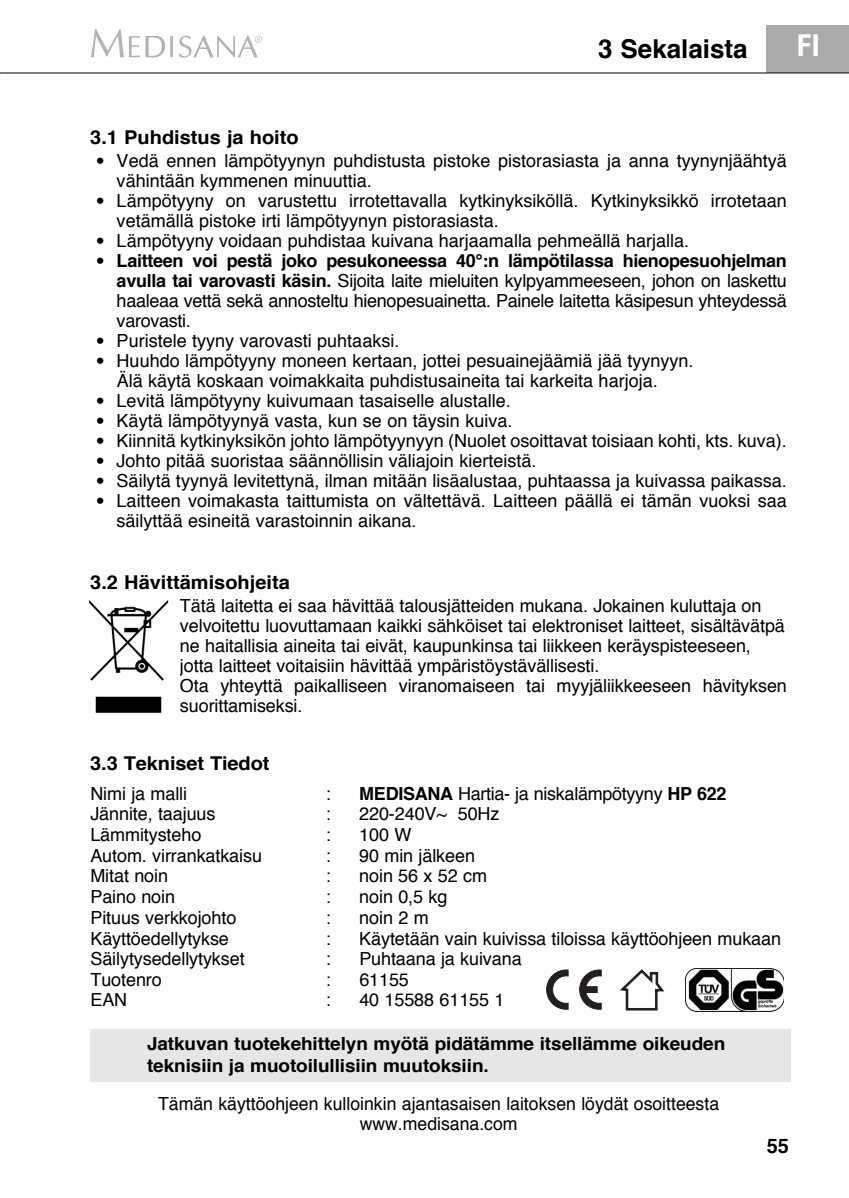
<style>
.page{position:relative;width:849px;height:1198px;background:#fff}
.page>*{position:absolute;margin:0;border:0;box-sizing:border-box;transform-origin:0 0}
.t1{font:700 31px "Frutiger";color:#fff}
.t2{font:700 26px "Helvetica";color:#000}
.t3{font:700 20px "Helvetica";color:#000}
.t4{font:700 19px "Helvetica";color:#000;scale:1.05 1}
.t5{font:18px/20px "Helvetica";color:#000}
.t6{font:700 18px/22px "Helvetica";letter-spacing:-.005em;color:#000;scale:1.05 1}
.s1{font-family:"Frutiger";font-weight:700}
.s2{font-weight:700}
</style>
<div class="page">
<div style="left:90px;top:1028px;width:701px;height:53px;background:#e6e6e6"></div>
<svg style="left:579px;top:969px;width:23px;height:41px"></svg>
<svg style="left:546px;top:969px;width:23px;height:41px"></svg>
<svg style="left:620px;top:969px;width:45px;height:42px"></svg>
<img style="left:685px;top:968px;width:98px;height:43px">
<div style="left:766px;top:26px;width:83px;height:47px;background:#ababab"></div>
<svg style="left:91px;top:29px;width:49px;height:28px"></svg>
<svg style="left:146px;top:36px;width:27px;height:21px"></svg>
<svg style="left:179px;top:36px;width:83px;height:22px"></svg>
<hr style="left:3px;top:73px;width:846px;height:1px;background:#000">
<img style="left:88px;top:600px;width:81px;height:114px">
<h2 class="t2" style="left:598px;top:38px;width:151px">3 Sekalaista</h2>
<h1 class="t1" style="left:796px;top:32px;width:26px">FI</h1>
<p class="t4" style="left:90px;top:129px;width:200px">3.1 Puhdistus ja hoito</p>
<p class="t5" style="left:117px;top:152px;width:671px;text-indent:-21px"><span class="s1">•</span> Vedä ennen lämpötyynyn puhdistusta pistoke pistorasiasta ja anna tyynynjäähtyä vähintään kymmenen minuuttia.</p>
<p class="t5" style="left:117px;top:192px;width:671px;text-indent:-21px"><span class="s1">•</span> Lämpötyyny on varustettu irrotettavalla kytkinyksiköllä. Kytkinyksikkö irrotetaan vetämällä pistoke irti lämpötyynyn pistorasiasta.</p>
<p class="t5" style="left:96px;top:232px;width:594px"><span class="s1">•</span> Lämpötyyny voidaan puhdistaa kuivana harjaamalla pehmeällä harjalla.</p>
<p class="t5" style="left:117px;top:252px;width:671px;text-align:justify;text-indent:-21px"><span class="s1">•</span> <span class="s2">Laitteen voi pestä joko pesukoneessa 40°:n lämpötilassa hienopesuohjelman avulla tai varovasti käsin.</span> Sijoita laite mieluiten kylpyammeeseen, johon on laskettu haaleaa vettä sekä annosteltu hienopesuainetta. Painele laitetta käsipesun yhteydessä varovasti.</p>
<p class="t5" style="left:96px;top:332px;width:305px"><span class="s1">•</span> Puristele tyyny varovasti puhtaaksi.</p>
<p class="t5" style="left:117px;top:352px;width:578px;text-indent:-21px"><span class="s1">•</span> Huuhdo lämpötyyny moneen kertaan, jottei pesuainejäämiä jää tyynyyn.<br>Älä käytä koskaan voimakkaita puhdistusaineita tai karkeita harjoja.</p>
<p class="t5" style="left:96px;top:392px;width:416px"><span class="s1">•</span> Levitä lämpötyyny kuivumaan tasaiselle alustalle.</p>
<p class="t5" style="left:96px;top:412px;width:418px"><span class="s1">•</span> Käytä lämpötyynyä vasta, kun se on täysin kuiva.</p>
<p class="t5" style="left:96px;top:432px;width:692px"><span class="s1">•</span> Kiinnitä kytkinyksikön johto lämpötyynyyn (Nuolet osoittavat toisiaan kohti, kts. kuva).</p>
<p class="t5" style="left:96px;top:452px;width:442px"><span class="s1">•</span> Johto pitää suoristaa säännöllisin väliajoin kierteistä.</p>
<p class="t5" style="left:96px;top:472px;width:692px"><span class="s1">•</span> Säilytä tyynyä levitettynä, ilman mitään lisäalustaa, puhtaassa ja kuivassa paikassa.</p>
<p class="t5" style="left:117px;top:492px;width:671px;text-indent:-21px"><span class="s1">•</span> Laitteen voimakasta taittumista on vältettävä. Laitteen päällä ei tämän vuoksi saa säilyttää esineitä varastoinnin aikana.</p>
<p class="t4" style="left:90px;top:574px;width:191px">3.2 Hävittämisohjeita</p>
<p class="t5" style="left:180px;top:597px;width:608px">Tätä laitetta ei saa hävittää talousjätteiden mukana. Jokainen kuluttaja on velvoitettu luovuttamaan kaikki sähköiset tai elektroniset laitteet, sisältävätpä ne haitallisia aineita tai eivät, kaupunkinsa tai liikkeen keräyspisteeseen, jotta laitteet voitaisiin hävittää ympäristöystävällisesti.<br>Ota yhteyttä paikalliseen viranomaiseen tai myyjäliikkeeseen hävityksen suorittamiseksi.</p>
<p class="t4" style="left:90px;top:755px;width:172px">3.3 Tekniset Tiedot</p>
<p class="t5" style="left:90px;top:784px;width:98px">Nimi ja malli</p>
<p class="t5" style="left:326px;top:784px;width:7px">:</p>
<p class="t5" style="left:359px;top:784px;width:369px"><span class="s2">MEDISANA</span> Hartia- ja niskalämpötyyny <span class="s2">HP 622</span></p>
<p class="t5" style="left:90px;top:805px;width:127px">Jännite, taajuus</p>
<p class="t5" style="left:326px;top:805px;width:7px">:</p>
<p class="t5" style="left:359px;top:805px;width:142px">220-240V~ 50Hz</p>
<p class="t5" style="left:90px;top:826px;width:112px">Lämmitysteho</p>
<p class="t5" style="left:326px;top:826px;width:7px">:</p>
<p class="t5" style="left:359px;top:826px;width:54px">100 W</p>
<p class="t5" style="left:90px;top:846px;width:173px">Autom. virrankatkaisu</p>
<p class="t5" style="left:326px;top:846px;width:7px">:</p>
<p class="t5" style="left:359px;top:846px;width:117px">90 min jälkeen</p>
<p class="t5" style="left:90px;top:867px;width:79px">Mitat noin</p>
<p class="t5" style="left:326px;top:867px;width:7px">:</p>
<p class="t5" style="left:359px;top:867px;width:129px">noin 56 x 52 cm</p>
<p class="t5" style="left:90px;top:888px;width:86px">Paino noin</p>
<p class="t5" style="left:326px;top:888px;width:7px">:</p>
<p class="t5" style="left:359px;top:888px;width:90px">noin 0,5 kg</p>
<p class="t5" style="left:90px;top:908px;width:147px">Pituus verkkojohto</p>
<p class="t5" style="left:326px;top:908px;width:7px">:</p>
<p class="t5" style="left:359px;top:908px;width:71px">noin 2 m</p>
<p class="t5" style="left:90px;top:929px;width:140px">Käyttöedellytykse</p>
<p class="t5" style="left:326px;top:929px;width:7px">:</p>
<p class="t5" style="left:359px;top:929px;width:423px">Käytetään vain kuivissa tiloissa käyttöohjeen mukaan</p>
<p class="t5" style="left:90px;top:950px;width:156px">Säilytysedellytykset</p>
<p class="t5" style="left:326px;top:950px;width:7px">:</p>
<p class="t5" style="left:359px;top:950px;width:164px">Puhtaana ja kuivana</p>
<p class="t5" style="left:90px;top:971px;width:73px">Tuotenro</p>
<p class="t5" style="left:326px;top:971px;width:7px">:</p>
<p class="t5" style="left:359px;top:971px;width:51px">61155</p>
<p class="t5" style="left:90px;top:991px;width:38px">EAN</p>
<p class="t5" style="left:326px;top:991px;width:7px">:</p>
<p class="t5" style="left:359px;top:991px;width:147px">40 15588 61155 1</p>
<p class="t6" style="left:147px;top:1034px;width:552px">Jatkuvan tuotekehittelyn myötä pidätämme itsellämme oikeuden teknisiin ja muotoilullisiin muutoksiin.</p>
<p class="t5" style="left:158px;top:1095px;width:562px;text-align:center">Tämän käyttöohjeen kulloinkin ajantasaisen laitoksen löydät osoitteesta www.medisana.com</p>
<p class="t3" style="left:766px;top:1136px;width:24px">55</p>
</div>
